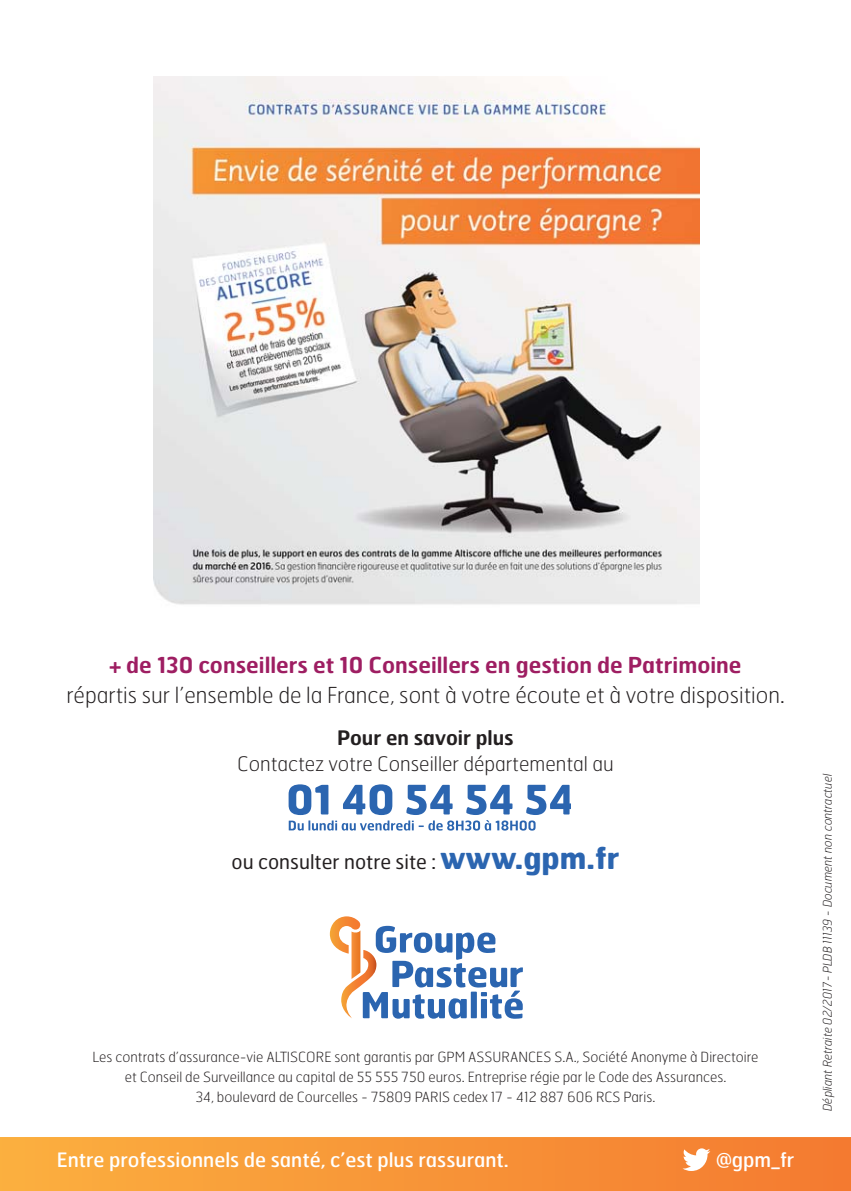
<style>
.page{position:relative;width:851px;height:1191px;background:#fff}
.page>*{position:absolute;margin:0;border:0;box-sizing:border-box;transform-origin:0 0}
.t1{font:100 22px "Hermes FB";color:#231f20}
.t2{font:600 22px "Hermes FB";color:#9e1e62}
.t3{font:100 20px "Hermes FB";color:#231f20}
.t4{font:20px "Hermes FB";color:#231f20}
.t5{font:600 20px "Hermes FB";color:#231f20}
.t6{font:20px "Hermes FB";color:#fff}
.t7{font:19.8px "Hermes FB";color:#fff}
.t8{font:100 14px/20px "Hermes FB";color:#231f20;text-align:center}
.t9{font:italic 100 12px "Hermes FB";color:#231f20}
.s1{font-weight:700;font-size:30px;color:#2b65b0}
</style>
<div class="page">
<div style="left:0;top:1137px;width:850px;height:54px;background:linear-gradient(to right,#fbaf3f,#f47a30)"></div>
<div style="left:805px;top:1137px;width:46px;height:54px;background:#f47b30"></div>
<svg style="left:682px;top:1148px;width:28px;height:23px"></svg>
<svg style="left:329px;top:916px;width:194px;height:102px"></svg>
<svg style="left:288px;top:784px;width:283px;height:46px"></svg>
<img style="left:153px;top:77px;width:546px;height:528px">
<h1 class="t2" style="left:109px;top:657px;width:633px">+ de 130 conseillers et 10 Conseillers en gestion de Patrimoine</h1>
<h1 class="t1" style="left:66px;top:687px;width:719px">répartis sur l’ensemble de la France, sont à votre écoute et à votre disposition.</h1>
<h2 class="t5" style="left:337px;top:730px;width:178px">Pour en savoir plus</h2>
<h2 class="t3" style="left:237px;top:756px;width:378px">Contactez votre Conseiller départemental au</h2>
<h2 class="t4" style="left:231px;top:854px;width:389px">ou consulter notre site : <span class="s1">www.gpm.fr</span></h2>
<p class="t8" style="left:92px;top:1048px;width:667px">Les contrats d’assurance-vie ALTISCORE sont garantis par GPM ASSURANCES S.A., Société Anonyme à Directoire et Conseil de Surveillance au capital de 55 555 750 euros. Entreprise régie par le Code des Assurances.<br>34, boulevard de Courcelles - 75809 PARIS cedex 17 - 412 887 606 RCS Paris.</p>
<h3 class="t7" style="left:57px;top:1150px;width:453px">Entre professionnels de santé, c’est plus rassurant.</h3>
<h2 class="t6" style="left:716px;top:1150px;width:79px">@gpm_fr</h2>
<p class="t9" style="left:822px;top:1111px;width:339px;rotate:-90deg">Dépliant Retraite 02/2017- PLDB 11139 - Document non contractuel</p>
</div>
